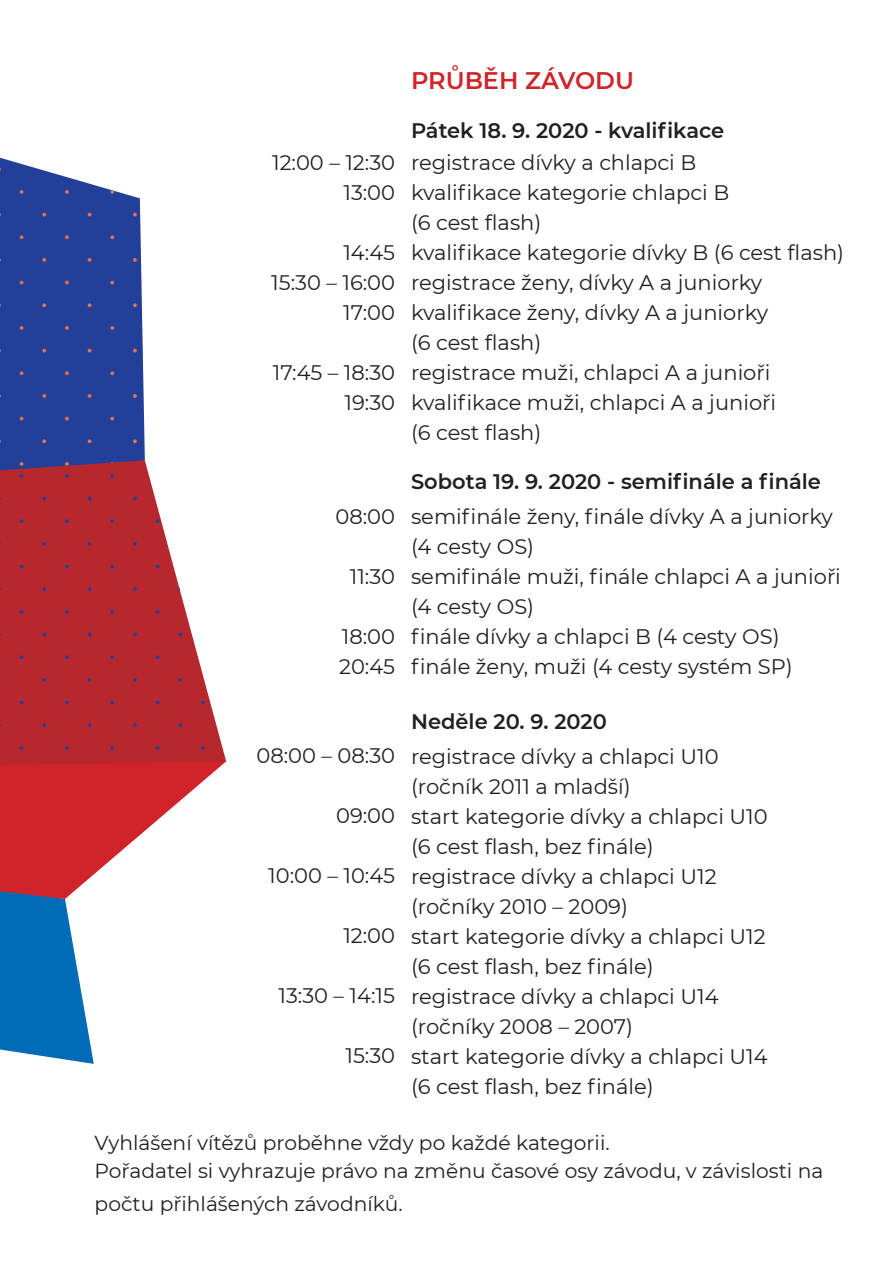
<style>
.page{position:relative;width:893px;height:1263px;background:#fff}
.page>*{position:absolute;margin:0;border:0;box-sizing:border-box;transform-origin:0 0}
.t1{font:600 24px "Montserrat";color:#d0232a}
.t2{font:21px/30px "Montserrat";color:#231f20}
.t3{font:600 21px "Montserrat";color:#231f20}
.t4{font:20.25px/28.5px "Montserrat";color:#231f20}
</style>
<div class="page">
<svg style="left:0;top:158px;width:145px;height:302px;background:#344fa1"></svg>
<svg style="left:0;top:460px;width:222px;height:286px;fill:#b7282e"></svg>
<svg style="left:20px;top:519px;width:3px;height:4px"></svg>
<svg style="left:65px;top:519px;width:4px;height:4px"></svg>
<svg style="left:110px;top:519px;width:4px;height:4px"></svg>
<svg style="left:156px;top:519px;width:4px;height:4px"></svg>
<svg style="left:201px;top:519px;width:4px;height:4px"></svg>
<svg style="left:42px;top:542px;width:4px;height:4px"></svg>
<svg style="left:88px;top:542px;width:4px;height:4px"></svg>
<svg style="left:65px;top:565px;width:4px;height:3px"></svg>
<svg style="left:110px;top:565px;width:4px;height:3px"></svg>
<svg style="left:133px;top:542px;width:4px;height:4px"></svg>
<svg style="left:178px;top:542px;width:4px;height:4px"></svg>
<svg style="left:20px;top:474px;width:3px;height:4px"></svg>
<svg style="left:65px;top:474px;width:4px;height:4px"></svg>
<svg style="left:110px;top:474px;width:4px;height:4px"></svg>
<svg style="left:156px;top:474px;width:4px;height:4px"></svg>
<svg style="left:201px;top:474px;width:4px;height:4px"></svg>
<svg style="left:42px;top:497px;width:4px;height:3px"></svg>
<svg style="left:88px;top:497px;width:4px;height:3px"></svg>
<svg style="left:133px;top:497px;width:4px;height:3px"></svg>
<svg style="left:178px;top:497px;width:4px;height:3px"></svg>
<svg style="left:156px;top:565px;width:4px;height:3px"></svg>
<svg style="left:201px;top:565px;width:4px;height:3px"></svg>
<svg style="left:42px;top:587px;width:4px;height:4px"></svg>
<svg style="left:88px;top:587px;width:4px;height:4px"></svg>
<svg style="left:133px;top:587px;width:4px;height:4px"></svg>
<svg style="left:178px;top:587px;width:4px;height:4px"></svg>
<svg style="left:20px;top:610px;width:3px;height:4px"></svg>
<svg style="left:65px;top:610px;width:4px;height:4px"></svg>
<svg style="left:110px;top:610px;width:4px;height:4px"></svg>
<svg style="left:156px;top:610px;width:4px;height:4px"></svg>
<svg style="left:201px;top:610px;width:4px;height:4px"></svg>
<svg style="left:20px;top:655px;width:3px;height:4px"></svg>
<svg style="left:42px;top:633px;width:4px;height:3px"></svg>
<svg style="left:88px;top:633px;width:4px;height:3px"></svg>
<svg style="left:65px;top:655px;width:4px;height:4px"></svg>
<svg style="left:110px;top:655px;width:4px;height:4px"></svg>
<svg style="left:133px;top:633px;width:4px;height:3px"></svg>
<svg style="left:178px;top:633px;width:4px;height:3px"></svg>
<svg style="left:156px;top:655px;width:4px;height:4px"></svg>
<svg style="left:201px;top:655px;width:4px;height:4px"></svg>
<svg style="left:42px;top:678px;width:4px;height:4px"></svg>
<svg style="left:88px;top:678px;width:4px;height:4px"></svg>
<svg style="left:133px;top:678px;width:4px;height:4px"></svg>
<svg style="left:178px;top:678px;width:4px;height:4px"></svg>
<svg style="left:65px;top:701px;width:4px;height:3px"></svg>
<svg style="left:110px;top:701px;width:4px;height:3px"></svg>
<svg style="left:156px;top:701px;width:4px;height:3px"></svg>
<svg style="left:201px;top:701px;width:4px;height:3px"></svg>
<svg style="left:42px;top:723px;width:4px;height:4px"></svg>
<svg style="left:88px;top:723px;width:4px;height:4px"></svg>
<svg style="left:0;top:746px;width:226px;height:318px"></svg>
<svg style="left:110px;top:746px;width:4px;height:4px"></svg>
<svg style="left:133px;top:723px;width:4px;height:4px"></svg>
<svg style="left:178px;top:723px;width:4px;height:4px"></svg>
<svg style="left:156px;top:746px;width:4px;height:4px"></svg>
<svg style="left:201px;top:746px;width:4px;height:4px"></svg>
<svg style="left:20px;top:190px;width:3px;height:4px"></svg>
<svg style="left:42px;top:167px;width:4px;height:4px"></svg>
<svg style="left:88px;top:167px;width:4px;height:4px"></svg>
<svg style="left:65px;top:190px;width:4px;height:4px"></svg>
<svg style="left:110px;top:190px;width:4px;height:4px"></svg>
<svg style="left:133px;top:167px;width:4px;height:4px"></svg>
<svg style="left:42px;top:213px;width:4px;height:3px"></svg>
<svg style="left:88px;top:213px;width:4px;height:3px"></svg>
<svg style="left:133px;top:213px;width:4px;height:3px"></svg>
<svg style="left:20px;top:235px;width:3px;height:4px"></svg>
<svg style="left:65px;top:235px;width:4px;height:4px"></svg>
<svg style="left:110px;top:235px;width:4px;height:4px"></svg>
<svg style="left:42px;top:258px;width:4px;height:4px"></svg>
<svg style="left:88px;top:258px;width:4px;height:4px"></svg>
<svg style="left:65px;top:281px;width:4px;height:3px"></svg>
<svg style="left:110px;top:281px;width:4px;height:3px"></svg>
<svg style="left:133px;top:258px;width:4px;height:4px"></svg>
<svg style="left:42px;top:303px;width:4px;height:4px"></svg>
<svg style="left:88px;top:303px;width:4px;height:4px"></svg>
<svg style="left:133px;top:303px;width:4px;height:4px"></svg>
<svg style="left:20px;top:326px;width:3px;height:4px"></svg>
<svg style="left:65px;top:326px;width:4px;height:4px"></svg>
<svg style="left:110px;top:326px;width:4px;height:4px"></svg>
<svg style="left:20px;top:371px;width:3px;height:4px"></svg>
<svg style="left:42px;top:349px;width:4px;height:3px"></svg>
<svg style="left:88px;top:349px;width:4px;height:3px"></svg>
<svg style="left:65px;top:371px;width:4px;height:4px"></svg>
<svg style="left:110px;top:371px;width:4px;height:4px"></svg>
<svg style="left:133px;top:349px;width:4px;height:3px"></svg>
<svg style="left:42px;top:394px;width:4px;height:4px"></svg>
<svg style="left:88px;top:394px;width:4px;height:4px"></svg>
<svg style="left:133px;top:394px;width:4px;height:4px"></svg>
<svg style="left:65px;top:417px;width:4px;height:3px"></svg>
<svg style="left:110px;top:417px;width:4px;height:3px"></svg>
<svg style="left:20px;top:462px;width:3px;height:4px"></svg>
<svg style="left:42px;top:439px;width:4px;height:4px"></svg>
<svg style="left:88px;top:439px;width:4px;height:4px"></svg>
<svg style="left:65px;top:462px;width:4px;height:4px"></svg>
<svg style="left:110px;top:462px;width:4px;height:4px"></svg>
<svg style="left:133px;top:439px;width:4px;height:4px"></svg>
<p class="t1" style="left:411px;top:64px;width:225px">PRŮBĚH ZÁVODU</p>
<p class="t2" style="left:272px;top:147px;width:124px;text-align:right">12:00 – 12:30<br>13:00</p>
<p class="t2" style="left:271px;top:237px;width:125px;text-align:right">14:45<br>15:30 – 16:00<br>17:00</p>
<p class="t2" style="left:273px;top:357px;width:124px;text-align:right">17:45 – 18:30<br>19:30</p>
<p class="t2" style="left:336px;top:501px;width:61px">08:00</p>
<p class="t2" style="left:350px;top:561px;width:47px">11:30</p>
<p class="t2" style="left:339px;top:621px;width:57px">18:00<br>20:45</p>
<p class="t3" style="left:411px;top:116px;width:315px">Pátek 18. 9. 2020 - kvalifikace</p>
<p class="t2" style="left:411px;top:147px;width:435px">registrace dívky a chlapci B<br>kvalifikace kategorie chlapci B<br>(6 cest flash)<br>kvalifikace kategorie dívky B (6 cest flash) registrace ženy, dívky A a juniorky kvalifikace ženy, dívky A a juniorky<br>(6 cest flash)<br>registrace muži, chlapci A a junioři kvalifikace muži, chlapci A a junioři<br>(6 cest flash)</p>
<p class="t3" style="left:411px;top:467px;width:411px">Sobota 19. 9. 2020 - semifinále a finále</p>
<p class="t2" style="left:411px;top:501px;width:431px">semifinále ženy, finále dívky A a juniorky (4 cesty OS)<br>semifinále muži, finále chlapci A a junioři (4 cesty OS)<br>finále dívky a chlapci B (4 cesty OS) finále ženy, muži (4 cesty systém SP)</p>
<p class="t3" style="left:411px;top:707px;width:197px">Neděle 20. 9. 2020</p>
<p class="t2" style="left:411px;top:740px;width:358px">registrace dívky a chlapci U10 (ročník 2011 a mladší)<br>start kategorie dívky a chlapci U10 (6 cest flash, bez finále)<br>registrace dívky a chlapci U12 (ročníky 2010 – 2009)<br>start kategorie dívky a chlapci U12 (6 cest flash, bez finále)<br>registrace dívky a chlapci U14 (ročníky 2008 – 2007)<br>start kategorie dívky a chlapci U14 (6 cest flash, bez finále)</p>
<p class="t4" style="left:95px;top:1127px;width:730px">Vyhlášení vítězů proběhne vždy po každé kategorii.<br>Pořadatel si vyhrazuje právo na změnu časové osy závodu, v závislosti na</p>
<p class="t4" style="left:95px;top:1189px;width:310px">počtu přihlášených závodníků.</p>
<p class="t2" style="left:257px;top:740px;width:140px">08:00 – 08:30</p>
<p class="t2" style="left:336px;top:800px;width:60px">09:00</p>
<p class="t2" style="left:268px;top:860px;width:128px">10:00 – 10:45</p>
<p class="t2" style="left:343px;top:920px;width:53px">12:00</p>
<p class="t2" style="left:278px;top:980px;width:118px">13:30 – 14:15</p>
<p class="t2" style="left:345px;top:1040px;width:51px">15:30</p>
</div>
